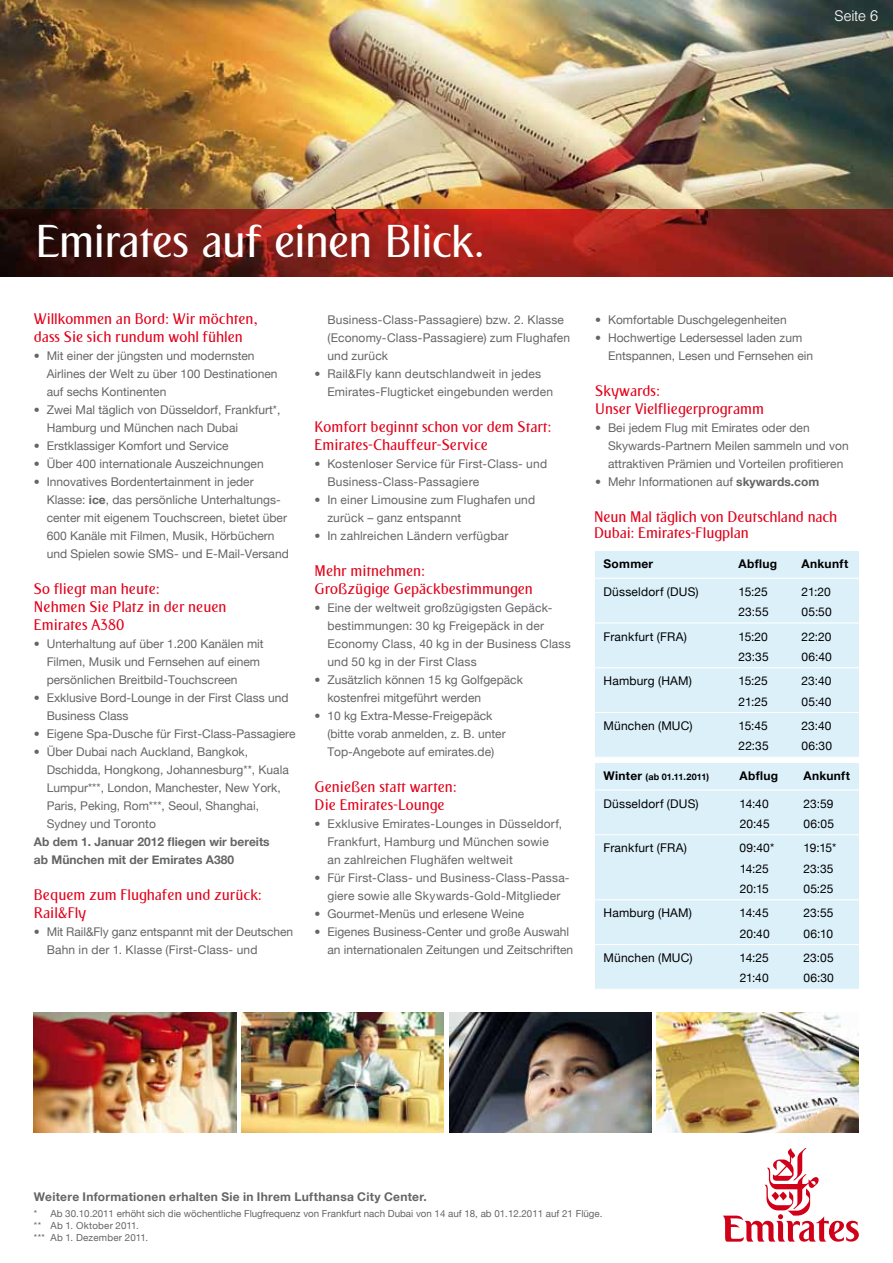
<style>
.page{position:relative;width:893px;height:1263px;background:#fff}
.page>*{position:absolute;margin:0;border:0;box-sizing:border-box;transform-origin:0 0}
.t1{font:45px "EK03 Plain M02";letter-spacing:-.025em;color:#fff}
.t2{font:15px/18px "EK03 Plain M02";color:#e2001a}
.t3{font:300 15px "Lufthansa";color:#fff}
.t4{font:12px/18px "Helvetica Neue";color:#646567}
.t5{font:12px "Helvetica Neue";letter-spacing:.015em;color:#000}
.t6{font:700 12px/18px "Helvetica Neue";letter-spacing:.015em;color:#646567}
.t7{font:700 12px "Helvetica Neue";letter-spacing:.025em;color:#000}
.t8{font:9.75px/12px "Helvetica Neue";color:#646567}
.t9{font:700 9px "Helvetica Neue";letter-spacing:.015em;color:#000}
.s1{font-weight:700}
.s2{font-size:12px}
</style>
<div class="page">
<img style="left:0;top:0;width:893px;height:277px">
<img style="left:449px;top:1012px;width:202px;height:120px">
<img style="left:241px;top:1012px;width:203px;height:120px">
<img style="left:656px;top:1012px;width:203px;height:120px">
<img style="left:34px;top:1012px;width:202px;height:120px">
<svg style="left:723px;top:1148px;width:136px;height:93px"></svg>
<div style="left:595px;top:551px;width:264px;height:206px;background:#dcf0fa"></div>
<hr style="left:595px;top:578px;width:264px;height:1px;background:#fff">
<hr style="left:595px;top:622px;width:264px;height:1px;background:#fff">
<hr style="left:595px;top:667px;width:264px;height:1px;background:#fff">
<hr style="left:595px;top:712px;width:264px;height:1px;background:#fff">
<div style="left:595px;top:763px;width:264px;height:227px;background:#dcf0fa"></div>
<hr style="left:595px;top:789px;width:264px;height:1px;background:#fff">
<hr style="left:595px;top:834px;width:264px;height:1px;background:#fff">
<hr style="left:595px;top:899px;width:264px;height:1px;background:#fff">
<hr style="left:595px;top:944px;width:264px;height:1px;background:#fff">
<hr style="left:595px;top:989px;width:264px;height:1px;background:#fff">
<p class="t3" style="left:835px;top:7px;width:45px">Seite 6</p>
<h1 class="t1" style="left:36px;top:215px;width:451px">Emirates auf einen Blick.</h1>
<p class="t2" style="left:34px;top:310px;width:225px">Willkommen an Bord: Wir möchten, dass Sie sich rundum wohl fühlen</p>
<p class="t4" style="left:47px;top:347px;width:232px;text-indent:-13px">• Mit einer der jüngsten und modernsten<br>Airlines der Welt zu über 100 Destinationen auf sechs Kontinenten</p>
<p class="t4" style="left:47px;top:401px;width:235px;text-indent:-13px">• Zwei Mal täglich von Düsseldorf, Frankfurt*,<br>Hamburg und München nach Dubai</p>
<p class="t4" style="left:34px;top:437px;width:196px">• Erstklassiger Komfort und Service</p>
<p class="t4" style="left:34px;top:455px;width:231px">• Über 400 internationale Auszeichnungen</p>
<p class="t4" style="left:47px;top:473px;width:244px;text-indent:-13px">• Innovatives Bordentertainment in jeder Klasse: <span class="s1">ice</span>, das persönliche Unterhaltungs&shy;center mit eigenem Touchscreen, bietet über 600 Kanäle mit Filmen, Musik, Hörbüchern und Spielen sowie SMS- und E-Mail-Versand</p>
<p class="t2" style="left:34px;top:580px;width:194px">So fliegt man heute:<br>Nehmen Sie Platz in der neuen<br>Emirates A380</p>
<p class="t4" style="left:47px;top:635px;width:218px;text-indent:-13px">• Unterhaltung auf über 1.200 Kanälen mit<br>Filmen, Musik und Fernsehen auf einem persönlichen Breitbild-Touchscreen</p>
<p class="t4" style="left:47px;top:689px;width:243px;text-indent:-13px">• Exklusive Bord-Lounge in der First Class und<br>Business Class</p>
<p class="t4" style="left:34px;top:725px;width:263px">• Eigene Spa-Dusche für First-Class-Passagiere</p>
<p class="t4" style="left:47px;top:743px;width:244px;text-indent:-13px">• Über Dubai nach Auckland, Bangkok, Dschidda, Hongkong, Johannesburg**, Kuala Lumpur***, London, Manchester, New York, Paris, Peking, Rom***, Seoul, Shanghai, Sydney und Toronto</p>
<p class="t6" style="left:34px;top:832px;width:237px">Ab dem 1. Januar 2012 fliegen wir bereits ab München mit der Emirates A380</p>
<p class="t2" style="left:34px;top:886px;width:230px">Bequem zum Flughafen und zurück:<br>Rail&amp;Fly</p>
<p class="t4" style="left:47px;top:923px;width:248px;text-indent:-13px">• Mit Rail&amp;Fly ganz entspannt mit der Deutschen<br>Bahn in der 1. Klasse (First-Class- und</p>
<p class="t4" style="left:327px;top:311px;width:244px">Business-Class-Passagiere) bzw. 2. Klasse (Economy-Class-Passagiere) zum Flughafen und zurück</p>
<p class="t4" style="left:327px;top:365px;width:227px;text-indent:-13px">• Rail&amp;Fly kann deutschlandweit in jedes<br>Emirates-Flugticket eingebunden werden</p>
<p class="t2" style="left:315px;top:418px;width:238px">Komfort beginnt schon vor dem Start:<br>Emirates-Chauffeur-Service</p>
<p class="t4" style="left:327px;top:455px;width:221px;text-indent:-13px">• Kostenloser Service für First-Class- und<br>Business-Class-Passagiere</p>
<p class="t4" style="left:327px;top:491px;width:209px;text-indent:-13px">• In einer Limousine zum Flughafen und zurück – ganz entspannt</p>
<p class="t4" style="left:315px;top:527px;width:195px">• In zahlreichen Ländern verfügbar</p>
<p class="t2" style="left:315px;top:562px;width:220px">Mehr mitnehmen:<br>Großzügige Gepäckbestimmungen</p>
<p class="t4" style="left:327px;top:599px;width:245px;text-indent:-13px">• Eine der weltweit großzügigsten Gepäck&shy;bestimmungen: 30 kg Freigepäck in der Economy Class, 40 kg in der Business Class und 50 kg in der First Class</p>
<p class="t4" style="left:327px;top:671px;width:197px;text-indent:-13px">• Zusätzlich können 15 kg Golfgepäck kostenfrei mitgeführt werden</p>
<p class="t4" style="left:327px;top:707px;width:180px;text-indent:-13px">• 10 kg Extra-Messe-Freigepäck (bitte vorab anmelden, z. B. unter<br>Top-Angebote auf emirates.de)</p>
<p class="t2" style="left:315px;top:778px;width:144px">Genießen statt warten:<br>Die Emirates-Lounge</p>
<p class="t4" style="left:327px;top:815px;width:236px;text-indent:-13px">• Exklusive Emirates-Lounges in Düsseldorf,<br>Frankfurt, Hamburg und München sowie an zahlreichen Flughäfen weltweit</p>
<p class="t4" style="left:315px;top:869px;width:256px;text-align:center">• Für First-Class- und Business-Class-Passa&shy;giere sowie alle Skywards-Gold-Mitglieder</p>
<p class="t4" style="left:315px;top:905px;width:211px">• Gourmet-Menüs und erlesene Weine</p>
<p class="t4" style="left:327px;top:923px;width:247px;text-indent:-13px">• Eigenes Business-Center und große Auswahl an internationalen Zeitungen und Zeitschriften</p>
<p class="t4" style="left:595px;top:311px;width:193px">• Komfortable Duschgelegenheiten</p>
<p class="t4" style="left:608px;top:329px;width:207px;text-indent:-13px">• Hochwertige Ledersessel laden zum<br>Entspannen, Lesen und Fernsehen ein</p>
<p class="t2" style="left:595px;top:382px;width:170px">Skywards:<br>Unser Vielfliegerprogramm</p>
<p class="t4" style="left:608px;top:419px;width:242px;text-indent:-13px">• Bei jedem Flug mit Emirates oder den<br>Skywards-Partnern Meilen sammeln und von attraktiven Prämien und Vorteilen profitieren</p>
<p class="t4" style="left:595px;top:473px;width:226px">• Mehr Informationen auf <span class="s1">skywards.com</span></p>
<p class="t2" style="left:594px;top:508px;width:245px;line-height:16.5px">Neun Mal täglich von Deutschland nach<br>Dubai: Emirates-Flugplan</p>
<p class="t7" style="left:604px;top:557px;width:51px">Sommer</p>
<p class="t7" style="left:739px;top:557px;width:40px">Abflug</p>
<p class="t7" style="left:802px;top:557px;width:48px">Ankunft</p>
<p class="t5" style="left:604px;top:584px;width:97px">Düsseldorf (DUS)</p>
<p class="t5" style="left:739px;top:584px;width:31px">15:25</p>
<p class="t5" style="left:802px;top:584px;width:31px">21:20</p>
<p class="t5" style="left:739px;top:605px;width:32px">23:55</p>
<p class="t5" style="left:802px;top:605px;width:32px">05:50</p>
<p class="t5" style="left:604px;top:629px;width:85px">Frankfurt (FRA)</p>
<p class="t5" style="left:739px;top:629px;width:31px">15:20</p>
<p class="t5" style="left:801px;top:629px;width:31px">22:20</p>
<p class="t5" style="left:739px;top:649px;width:32px">23:35</p>
<p class="t5" style="left:802px;top:649px;width:32px">06:40</p>
<p class="t5" style="left:604px;top:674px;width:90px">Hamburg (HAM)</p>
<p class="t5" style="left:739px;top:674px;width:31px">15:25</p>
<p class="t5" style="left:801px;top:674px;width:31px">23:40</p>
<p class="t5" style="left:739px;top:694px;width:31px">21:25</p>
<p class="t5" style="left:802px;top:694px;width:32px">05:40</p>
<p class="t5" style="left:604px;top:719px;width:90px">München (MUC)</p>
<p class="t5" style="left:739px;top:719px;width:31px">15:45</p>
<p class="t5" style="left:802px;top:719px;width:31px">23:40</p>
<p class="t5" style="left:739px;top:739px;width:32px">22:35</p>
<p class="t5" style="left:802px;top:739px;width:32px">06:30</p>
<p class="t9" style="left:604px;top:771px;width:107px"><span class="s2">Winter</span> (ab 01.11.2011)</p>
<p class="t7" style="left:740px;top:768px;width:40px">Abflug</p>
<p class="t7" style="left:803px;top:768px;width:48px">Ankunft</p>
<p class="t5" style="left:604px;top:796px;width:97px">Düsseldorf (DUS)</p>
<p class="t5" style="left:740px;top:796px;width:31px">14:40</p>
<p class="t5" style="left:803px;top:796px;width:32px">23:59</p>
<p class="t5" style="left:740px;top:816px;width:32px">20:45</p>
<p class="t5" style="left:803px;top:816px;width:32px">06:05</p>
<p class="t5" style="left:604px;top:841px;width:85px">Frankfurt (FRA)</p>
<p class="t5" style="left:740px;top:841px;width:36px">09:40*</p>
<p class="t5" style="left:803px;top:841px;width:34px">19:15*</p>
<p class="t5" style="left:740px;top:861px;width:31px">14:25</p>
<p class="t5" style="left:803px;top:861px;width:32px">23:35</p>
<p class="t5" style="left:740px;top:881px;width:31px">20:15</p>
<p class="t5" style="left:803px;top:881px;width:32px">05:25</p>
<p class="t5" style="left:604px;top:906px;width:90px">Hamburg (HAM)</p>
<p class="t5" style="left:740px;top:906px;width:31px">14:45</p>
<p class="t5" style="left:803px;top:906px;width:32px">23:55</p>
<p class="t5" style="left:740px;top:926px;width:32px">20:40</p>
<p class="t5" style="left:803px;top:926px;width:31px">06:10</p>
<p class="t5" style="left:604px;top:951px;width:90px">München (MUC)</p>
<p class="t5" style="left:740px;top:951px;width:31px">14:25</p>
<p class="t5" style="left:803px;top:951px;width:32px">23:05</p>
<p class="t5" style="left:740px;top:971px;width:31px">21:40</p>
<p class="t5" style="left:803px;top:971px;width:32px">06:30</p>
<p class="t6" style="left:34px;top:1187px;width:394px">Weitere Informationen erhalten Sie in Ihrem Lufthansa City Center.</p>
<p class="t8" style="left:34px;top:1207px;width:570px">* Ab 30.10.2011 erhöht sich die wöchentliche Flugfrequenz von Frankfurt nach Dubai von 14 auf 18, ab 01.12.2011 auf 21 Flüge. ** Ab 1. Oktober 2011.<br>*** Ab 1. Dezember 2011.</p>
</div>
